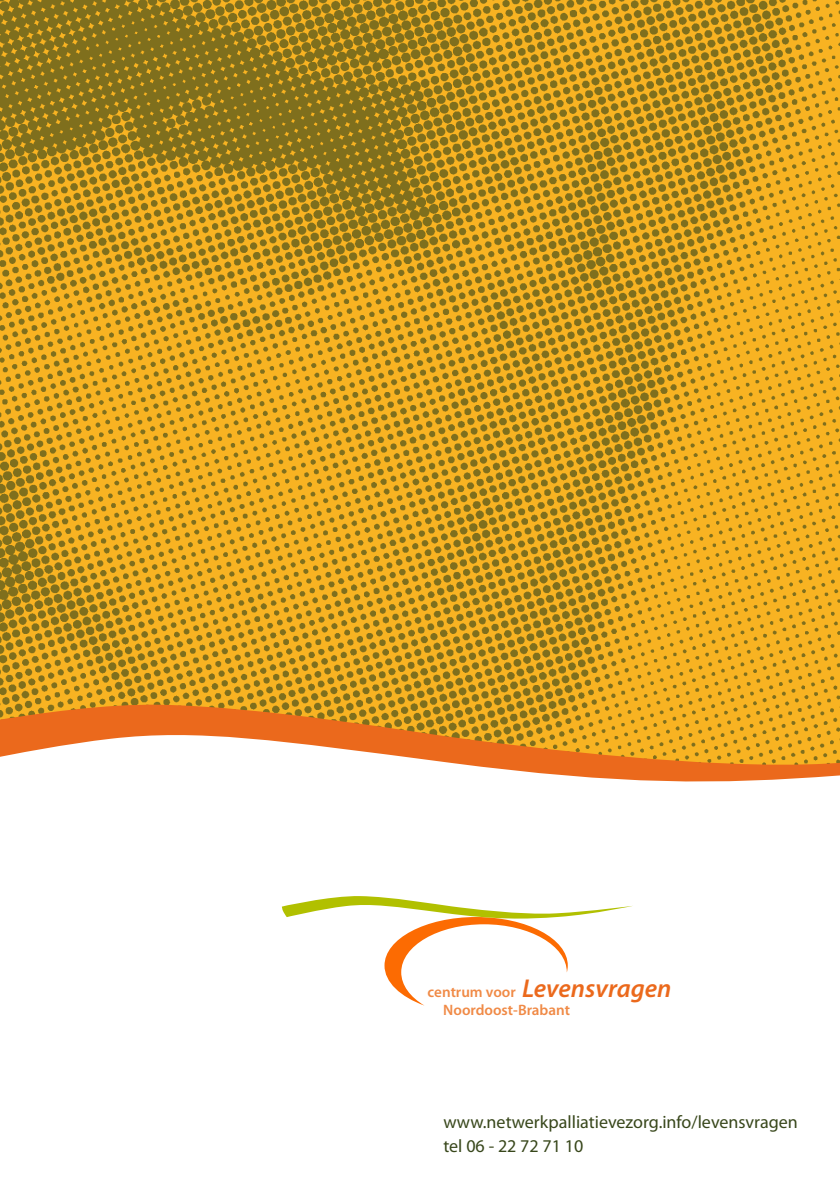
<style>
.page{position:relative;width:840px;height:1191px;background:#fff}
.page>*{position:absolute;margin:0;border:0;box-sizing:border-box;transform-origin:0 0}
.t1{font:italic 600 25.8px "Myriad Pro";color:#eb691c}
.t2{font:18px/24px "Myriad Pro";color:#38471b}
.t3{font:600 15.2px "Myriad Pro";color:#f08a46}
.s1{font-style:normal;font-size:15.2px;color:#f08a46}
</style>
<div class="page">
<img style="left:0;top:0;width:839px;height:703px">
<svg style="left:282px;top:896px;width:350px;height:109px"></svg>
<svg style="left:0;top:703px;width:839px;height:79px"></svg>
<h1 class="t1" style="left:427px;top:974px;width:245px"><span class="s1">centrum voor</span> Levensvragen</h1>
<p class="t3" style="left:443px;top:1001px;width:128px">Noordoost-Brabant</p>
<p class="t2" style="left:443px;top:1110px;width:356px">www.netwerkpalliatievezorg.info/levensvragen tel 06 - 22 72 71 10</p>
</div>
